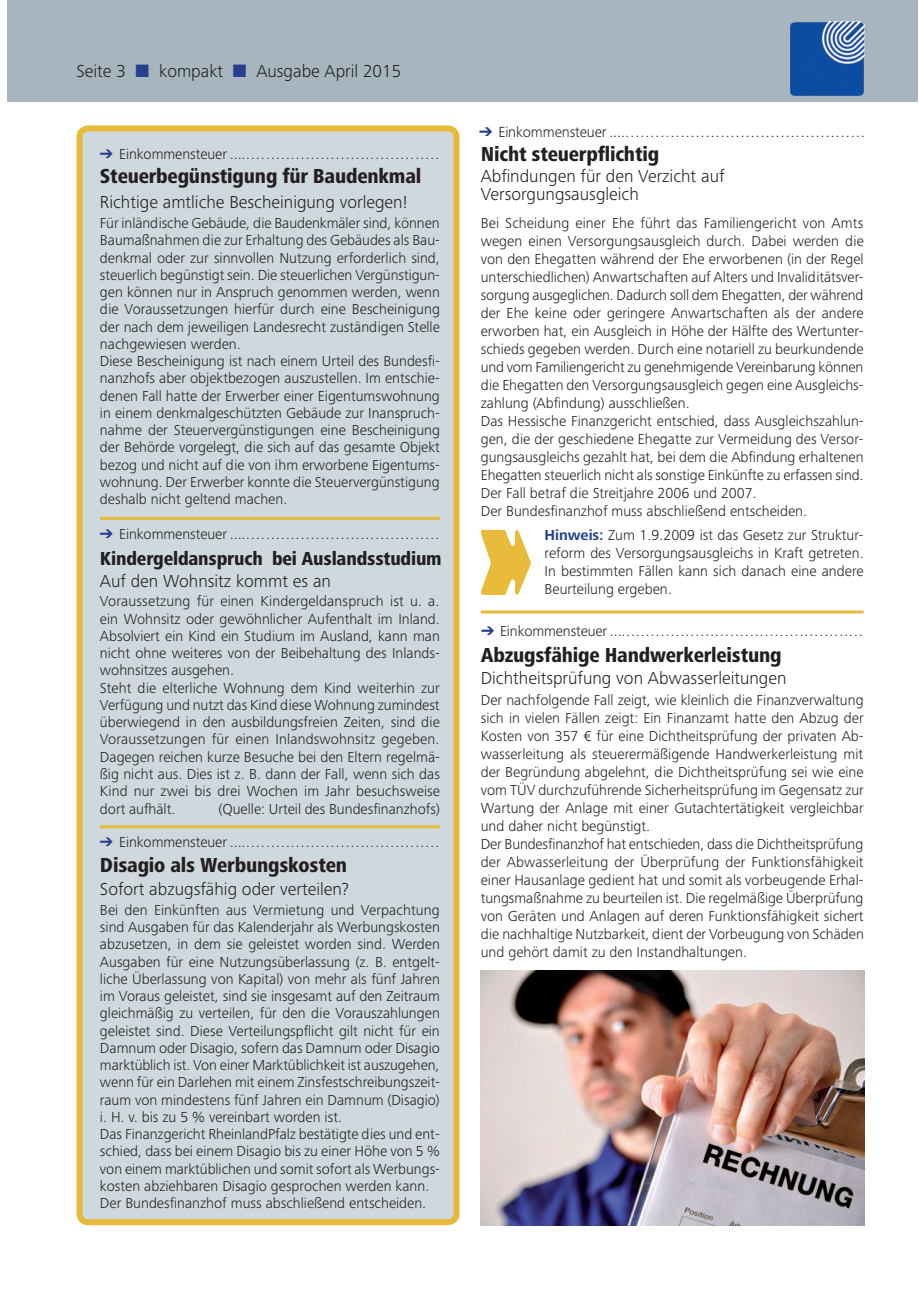
<style>
.page{position:relative;width:919px;height:1289px;background:#fff}
.page>*{position:absolute;margin:0;border:0;box-sizing:border-box;transform-origin:0 0}
.Überschrift{font:800 condensed 21px "Frutiger Next Pro";letter-spacing:-.01em;color:#231f20}
.Überschrift-2{font:800 condensed 19.5px "Frutiger Next Pro";letter-spacing:-.01em;color:#231f20}
.t1{font:300 18px/18px "Frutiger Next Pro";color:#231f20}
.t2{font:300 15.15px "Frutiger Next Pro";letter-spacing:-.01em;color:#231f20}
.t3{font:300 15px/17.2px "Frutiger Next Pro";color:#231f20;text-align:justify}
.s1{color:#253f8e}
.s2{font-weight:700;color:#253f8e}
</style>
<div class="page">
<div style="left:7px;top:0;width:910px;height:102px;background:#a7b6be"></div>
<img style="left:790px;top:21px;width:74px;height:75px">
<div style="left:80px;top:128px;width:376px;height:1094px;background:#cfd8dd;border-radius:9px"></div>
<div style="left:77px;top:125px;width:382px;height:1100px;border:6px solid #e7bb39;border-radius:9px"></div>
<hr style="left:100px;top:517px;width:340px;height:3px;background:#e7bb39">
<hr style="left:100px;top:825px;width:340px;height:3px;background:#e7bb39">
<img style="left:480px;top:970px;width:384px;height:255px">
<hr style="left:480px;top:610px;width:383px;height:3px;background:#e7bb39">
<img style="left:480px;top:529px;width:51px;height:66px">
<p class="t1" style="left:77px;top:62px;width:326px">Seite 3 <span class="s1">■</span> kompakt <span class="s1">■</span> Ausgabe April 2015</p>
<p class="t3" style="left:100px;top:146px;width:341px"><span class="s1">➔</span> Einkommensteuer ....…………………………………</p>
<p class="Überschrift" style="left:100px;top:164px;width:323px">Steuerbegünstigung für Baudenkmal</p>
<p class="t1" style="left:100px;top:193px;width:309px">Richtige amtliche Bescheinigung vorlegen!</p>
<p class="t3" style="left:100px;top:214px;width:341px">Für inländische Gebäude, die Baudenkmäler sind, können Baumaßnahmen die zur Erhaltung des Gebäudes als Bau&shy;denkmal oder zur sinnvollen Nutzung erforderlich sind, steuerlich begünstigt sein. Die steuerlichen Vergünstigun&shy;gen können nur in Anspruch genommen werden, wenn die Voraussetzungen hierfür durch eine Bescheinigung der nach dem jeweiligen Landesrecht zuständigen Stelle nachgewiesen werden.</p>
<p class="t3" style="left:100px;top:352px;width:341px">Diese Bescheinigung ist nach einem Urteil des Bundesfi&shy;nanzhofs aber objektbezogen auszustellen. Im entschie&shy;denen Fall hatte der Erwerber einer Eigentumswohnung in einem denkmalgeschützten Gebäude zur Inanspruch&shy;nahme der Steuervergünstigungen eine Bescheinigung der Behörde vorgelegt, die sich auf das gesamte Objekt bezog und nicht auf die von ihm erworbene Eigentums&shy;wohnung. Der Erwerber konnte die Steuervergünstigung deshalb nicht geltend machen.</p>
<p class="t3" style="left:100px;top:525px;width:341px"><span class="s1">➔</span> Einkommensteuer ....…………………………………</p>
<p class="Überschrift-2" style="left:100px;top:547px;width:343px">Kindergeldanspruch bei Auslandsstudium</p>
<p class="t1" style="left:100px;top:572px;width:232px">Auf den Wohnsitz kommt es an</p>
<p class="t3" style="left:100px;top:592px;width:341px">Voraussetzung für einen Kindergeldanspruch ist u. a. ein Wohnsitz oder gewöhnlicher Aufenthalt im Inland.<br>Absolviert ein Kind ein Studium im Ausland, kann man nicht ohne weiteres von der Beibehaltung des Inlands&shy;wohnsitzes ausgehen.</p>
<p class="t3" style="left:100px;top:679px;width:341px">Steht die elterliche Wohnung dem Kind weiterhin zur Verfügung und nutzt das Kind diese Wohnung zumindest überwiegend in den ausbildungsfreien Zeiten, sind die Voraussetzungen für einen Inlandswohnsitz gegeben.<br>Dagegen reichen kurze Besuche bei den Eltern regelmä&shy;ßig nicht aus. Dies ist z. B. dann der Fall, wenn sich das Kind nur zwei bis drei Wochen im Jahr besuchsweise dort aufhält.</p>
<p class="t3" style="left:218px;top:799px;width:223px">(Quelle: Urteil des Bundesfinanzhofs)</p>
<p class="t3" style="left:100px;top:833px;width:341px"><span class="s1">➔</span> Einkommensteuer ....…………………………………</p>
<p class="Überschrift" style="left:100px;top:853px;width:249px">Disagio als Werbungskosten</p>
<p class="t1" style="left:100px;top:879px;width:250px">Sofort abzugsfähig oder verteilen?</p>
<p class="t3" style="left:100px;top:901px;width:341px">Bei den Einkünften aus Vermietung und Verpachtung sind Ausgaben für das Kalenderjahr als Werbungskosten abzusetzen, in dem sie geleistet worden sind. Werden Ausgaben für eine Nutzungsüberlassung (z. B. entgelt&shy;liche Überlassung von Kapital) von mehr als fünf Jahren im Voraus geleistet, sind sie insgesamt auf den Zeitraum gleichmäßig zu verteilen, für den die Vorauszahlungen geleistet sind. Diese Verteilungspflicht gilt nicht für ein Damnum oder Disagio, sofern das Damnum oder Disagio marktüblich ist. Von einer Marktüblichkeit ist auszugehen, wenn für ein Darlehen mit einem Zinsfestschreibungszeit&shy;raum von mindestens fünf Jahren ein Damnum (Disagio) i. H. v. bis zu 5 % vereinbart worden ist.</p>
<p class="t3" style="left:100px;top:1125px;width:341px">Das Finanzgericht RheinlandPfalz bestätigte dies und ent&shy;schied, dass bei einem Disagio bis zu einer Höhe von 5 % von einem marktüblichen und somit sofort als Werbungs&shy;kosten abziehbaren Disagio gesprochen werden kann.</p>
<p class="t3" style="left:100px;top:1194px;width:328px">Der Bundesfinanzhof muss abschließend entscheiden.</p>
<p class="t2" style="left:479px;top:123px;width:388px"><span class="s1">➔</span> Einkommensteuer ....…………………………………………</p>
<p class="Überschrift" style="left:480px;top:142px;width:180px">Nicht steuerpflichtig</p>
<p class="t1" style="left:480px;top:167px;width:245px">Abfindungen für den Verzicht auf<br>Versorgungsausgleich</p>
<p class="t3" style="left:480px;top:214px;width:384px;line-height:18px">Bei Scheidung einer Ehe führt das Familiengericht von Amts wegen einen Versorgungsausgleich durch. Dabei werden die von den Ehegatten während der Ehe erworbenen (in der Regel unterschiedlichen) Anwartschaften auf Alters und Invaliditätsver&shy;sorgung ausgeglichen. Dadurch soll dem Ehegatten, der während der Ehe keine oder geringere Anwartschaften als der andere erworben hat, ein Ausgleich in Höhe der Hälfte des Wertunter&shy;schieds gegeben werden. Durch eine notariell zu beurkundende und vom Familiengericht zu genehmigende Vereinbarung können die Ehegatten den Versorgungsausgleich gegen eine Ausgleichs&shy;zahlung (Abfindung) ausschließen.</p>
<p class="t3" style="left:480px;top:412px;width:384px;line-height:18px">Das Hessische Finanzgericht entschied, dass Ausgleichszahlun&shy;gen, die der geschiedene Ehegatte zur Vermeidung des Versor&shy;gungsausgleichs gezahlt hat, bei dem die Abfindung erhaltenen Ehegatten steuerlich nicht als sonstige Einkünfte zu erfassen sind.<br>Der Fall betraf die Streitjahre 2006 und 2007.</p>
<p class="t3" style="left:480px;top:502px;width:328px">Der Bundesfinanzhof muss abschließend entscheiden.</p>
<p class="t3" style="left:544px;top:526px;width:320px;line-height:18px"><span class="s2">Hinweis:</span> Zum 1.9.2009 ist das Gesetz zur Struktur&shy;reform des Versorgungsausgleichs in Kraft getreten.<br>In bestimmten Fällen kann sich danach eine andere Beurteilung ergeben.</p>
<p class="t3" style="left:481px;top:622px;width:384px"><span class="s1">➔</span> Einkommensteuer ....…………………………………………</p>
<p class="Überschrift" style="left:480px;top:642px;width:302px">Abzugsfähige Handwerkerleistung</p>
<p class="t1" style="left:480px;top:669px;width:307px">Dichtheitsprüfung von Abwasserleitungen</p>
<p class="t3" style="left:480px;top:691px;width:384px;line-height:18px">Der nachfolgende Fall zeigt, wie kleinlich die Finanzverwaltung sich in vielen Fällen zeigt: Ein Finanzamt hatte den Abzug der Kosten von 357 € für eine Dichtheitsprüfung der privaten Ab&shy;wasserleitung als steuerermäßigende Handwerkerleistung mit der Begründung abgelehnt, die Dichtheitsprüfung sei wie eine vom TÜV durchzuführende Sicherheitsprüfung im Gegensatz zur Wartung der Anlage mit einer Gutachtertätigkeit vergleichbar und daher nicht begünstigt.</p>
<p class="t3" style="left:480px;top:835px;width:384px;line-height:18px">Der Bundesfinanzhof hat entschieden, dass die Dichtheitsprüfung der Abwasserleitung der Überprüfung der Funktionsfähigkeit einer Hausanlage gedient hat und somit als vorbeugende Erhal&shy;tungsmaßnahme zu beurteilen ist. Die regelmäßige Überprüfung von Geräten und Anlagen auf deren Funktionsfähigkeit sichert die nachhaltige Nutzbarkeit, dient der Vorbeugung von Schäden und gehört damit zu den Instandhaltungen.</p>
</div>
